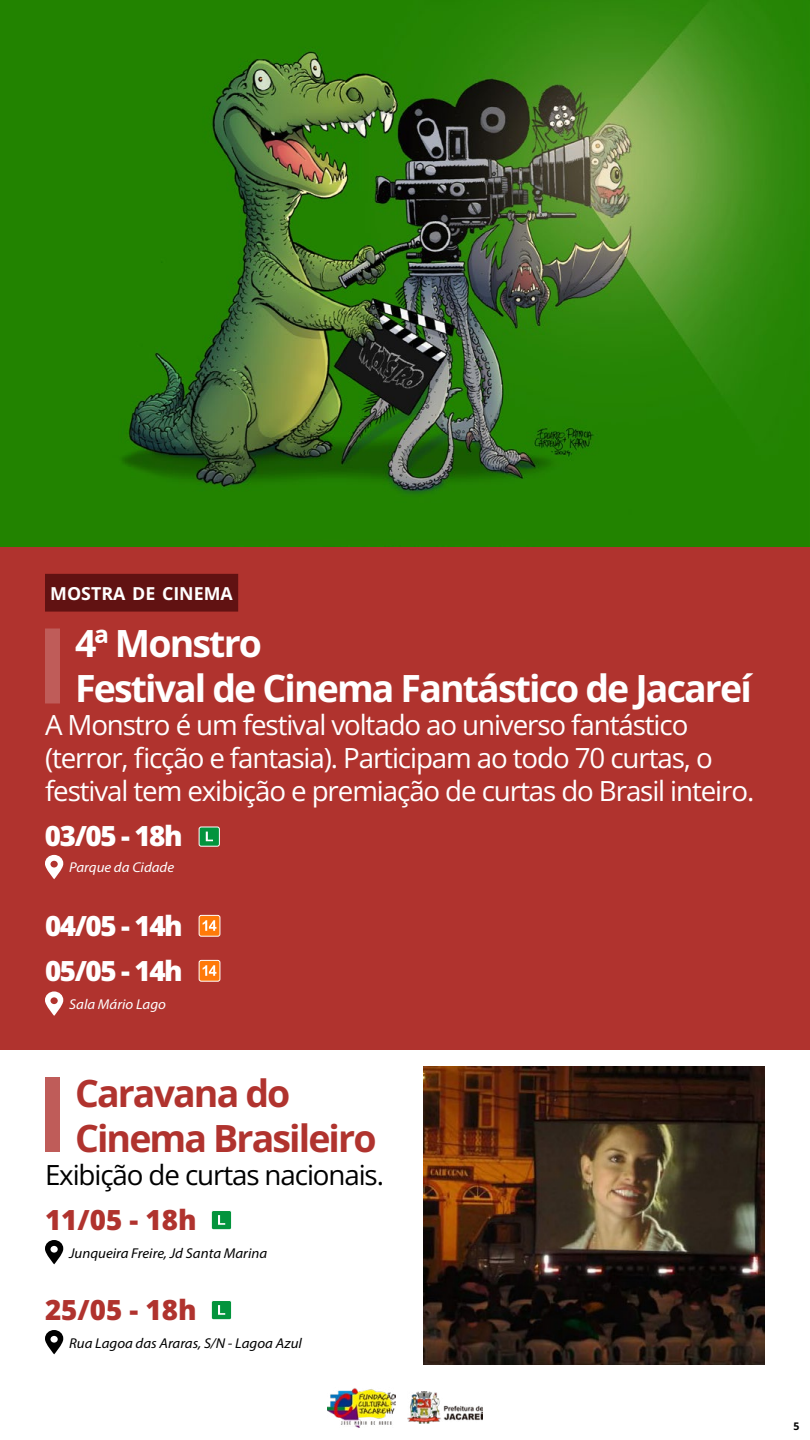
<style>
.page{position:relative;width:810px;height:1440px;background:#fff}
.page>*{position:absolute;margin:0;border:0;box-sizing:border-box;transform-origin:0 0}
.t1{font:700 37.5px/45px "Open Sans";letter-spacing:-.05em;color:#fff}
.t2{font:700 37.5px/45px "Open Sans";letter-spacing:-.05em;color:#b0332e}
.t3{font:27.75px/33.3px "Open Sans";letter-spacing:-.04em;color:#fff}
.t4{font:800 27.75px/45px "Open Sans";letter-spacing:-.05em;color:#fff}
.t5{font:27.75px "Open Sans";letter-spacing:-.04em;color:#000}
.t6{font:800 27.75px "Open Sans";color:#b0332e}
.t7{font:700 17.85px "Open Sans";color:#fff}
.t8{font:italic 14.25px "Myriad Pro";color:#000;scale:1.05 1}
.t9{font:italic 14.25px "Myriad Pro";color:#fff;scale:1.05 1}
.t10{font:700 10.5px "Open Sans";color:#000}
</style>
<div class="page">
<div style="left:0;top:527px;width:810px;height:523px;background:#b0332e"></div>
<div style="left:45px;top:573px;width:194px;height:39px;background:#611212"></div>
<div style="left:199px;top:827px;width:20px;height:19px;background:#03943d;border-radius:2px"></div>
<div style="left:199px;top:827px;width:21px;height:19px;border:1px solid #fff;border-radius:2px"></div>
<svg style="left:206px;top:832px;width:7px;height:9px"></svg>
<svg style="left:45px;top:855px;width:18px;height:24px"></svg>
<div style="left:199px;top:915px;width:21px;height:21px;background:#ff7a0a;border-radius:2px"></div>
<div style="left:199px;top:915px;width:21px;height:21px;border:1px solid #fff;border-radius:2px"></div>
<svg style="left:203px;top:920px;width:13px;height:11px"></svg>
<div style="left:199px;top:960px;width:21px;height:21px;background:#ff7a0a;border-radius:2px"></div>
<div style="left:199px;top:960px;width:21px;height:21px;border:1px solid #fff;border-radius:2px"></div>
<svg style="left:203px;top:965px;width:13px;height:11px"></svg>
<svg style="left:45px;top:991px;width:18px;height:25px"></svg>
<div style="left:211px;top:1211px;width:21px;height:19px;background:#03943d;border-radius:2px"></div>
<div style="left:211px;top:1210px;width:21px;height:20px;border:1px solid #fff;border-radius:2px"></div>
<svg style="left:218px;top:1215px;width:7px;height:10px"></svg>
<svg style="left:45px;top:1240px;width:18px;height:24px"></svg>
<div style="left:211px;top:1301px;width:21px;height:19px;background:#03943d;border-radius:2px"></div>
<div style="left:211px;top:1300px;width:21px;height:20px;border:1px solid #fff;border-radius:2px"></div>
<svg style="left:218px;top:1305px;width:7px;height:10px"></svg>
<svg style="left:45px;top:1330px;width:18px;height:24px"></svg>
<img style="left:424px;top:1067px;width:341px;height:298px">
<img style="left:0;top:0;width:810px;height:547px">
<div style="left:45px;top:628px;width:15px;height:76px;background:#bf5c59"></div>
<div style="left:45px;top:1077px;width:15px;height:75px;background:#bf5c59"></div>
<img style="left:407px;top:1392px;width:76px;height:31px">
<img style="left:327px;top:1388px;width:68px;height:39px">
<p class="t7" style="left:50px;top:581px;width:184px">MOSTRA DE CINEMA</p>
<h1 class="t1" style="left:75px;top:620px;width:678px">4ª Monstro<br>Festival de Cinema Fantástico de Jacareí</h1>
<p class="t3" style="left:45px;top:707px;width:711px">A Monstro é um festival voltado ao universo fantástico (terror, ficção e fantasia). Participam ao todo 70 curtas, o festival tem exibição e premiação de curtas do Brasil inteiro.</p>
<p class="t4" style="left:45px;top:813px;width:139px">03/05 - 18h</p>
<p class="t9" style="left:69px;top:859px;width:102px">Parque da Cidade</p>
<p class="t4" style="left:45px;top:903px;width:139px">04/05 - 14h<br>05/05 - 14h</p>
<p class="t9" style="left:69px;top:995px;width:94px">Sala Mário Lago</p>
<h1 class="t2" style="left:75px;top:1070px;width:303px">Caravana do<br>Cinema Brasileiro</h1>
<p class="t5" style="left:45px;top:1156px;width:341px">Exibição de curtas nacionais.</p>
<p class="t6" style="left:45px;top:1199px;width:153px">11/05 - 18h</p>
<p class="t8" style="left:69px;top:1244px;width:190px">Junqueira Freire, Jd Santa Marina</p>
<p class="t6" style="left:45px;top:1289px;width:153px">25/05 - 18h</p>
<p class="t8" style="left:69px;top:1334px;width:223px">Rua Lagoa das Araras, S/N - Lagoa Azul</p>
<p class="t10" style="left:793px;top:1419px;width:8px">5</p>
</div>
